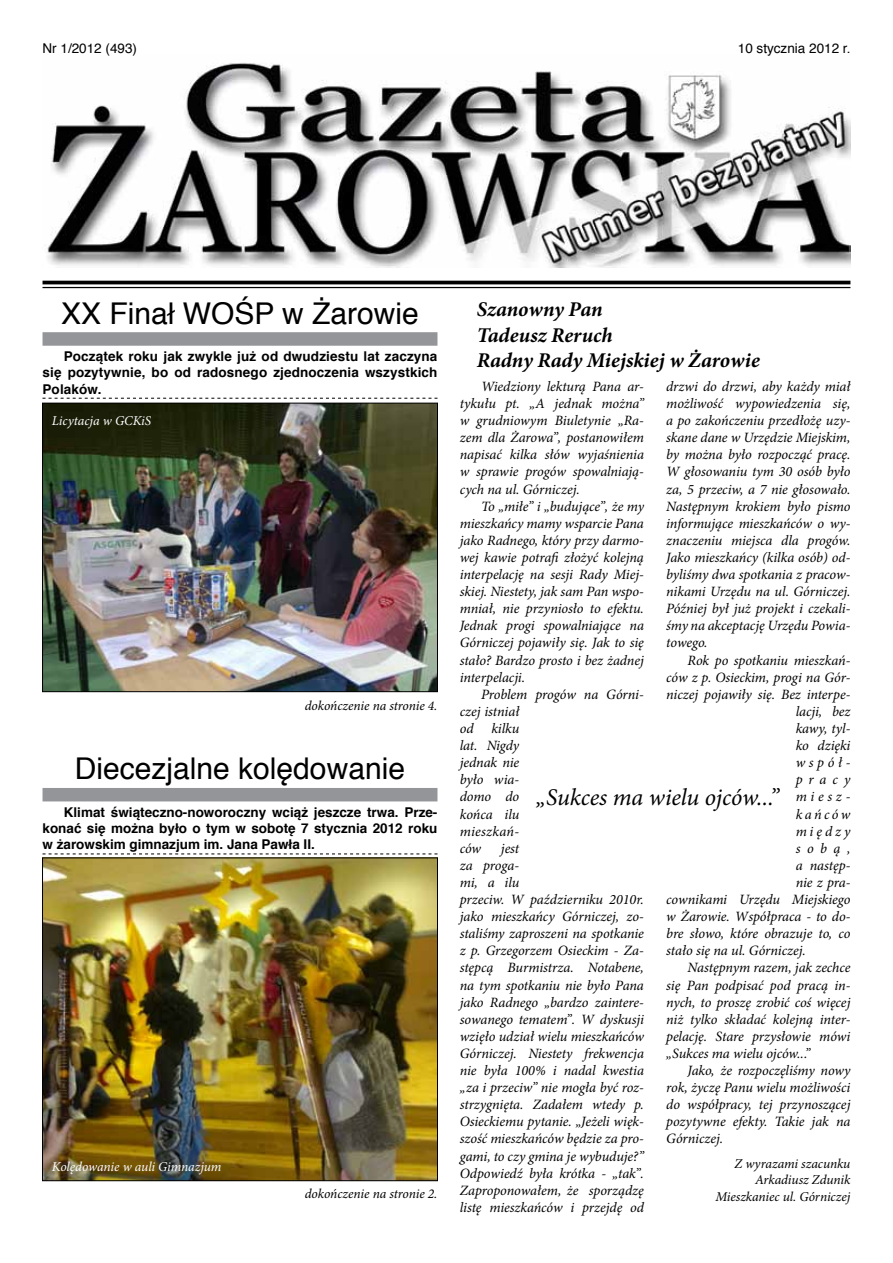
<style>
.page{position:relative;width:893px;height:1263px;background:#fff}
.page>*{position:absolute;margin:0;border:0;box-sizing:border-box;transform-origin:0 0}
.t1{font:30px "Helvetica";color:#000}
.t2{font:italic 24px "Minion Pro";letter-spacing:-.005em;color:#000}
.t3{font:italic 700 21px/25.2px "Minion Pro";letter-spacing:-.005em;color:#000}
.t4{font:italic 14.25px/17.1px "Minion Pro";letter-spacing:-.005em;color:#000;text-align:justify}
.t5{font:700 13.5px/16.2px "Helvetica";letter-spacing:.005em;color:#000;text-align:justify}
.t6{font:italic 13.5px/16.2px "Minion Pro";letter-spacing:-.005em;color:#000;text-align:right}
.t7{font:italic 13.5px "Minion Pro";letter-spacing:-.005em;color:#fff}
.t8{font:13.5px "Helvetica";color:#000}
</style>
<div class="page">
<img style="left:46px;top:63px;width:804px;height:205px">
<hr style="left:43px;top:281px;width:807px;height:3px;background:#000">
<hr style="left:43px;top:287px;width:807px;height:1px;background:#000">
<div style="left:43px;top:788px;width:394px;height:13px;background:#939598"></div>
<svg style="left:43px;top:853px;width:394px;height:1px"></svg>
<img style="left:44px;top:860px;width:392px;height:319px">
<div style="left:42px;top:858px;width:396px;height:323px;border:1px solid #000"></div>
<div style="left:43px;top:332px;width:394px;height:14px;background:#939598"></div>
<svg style="left:43px;top:398px;width:394px;height:1px"></svg>
<img style="left:44px;top:405px;width:392px;height:285px">
<div style="left:42px;top:403px;width:396px;height:289px;border:1px solid #000"></div>
<p class="t8" style="left:43px;top:37px;width:96px">Nr 1/2012 (493)</p>
<p class="t8" style="left:738px;top:37px;width:114px">10 stycznia 2012 r.</p>
<h1 class="t1" style="left:61px;top:290px;width:359px">XX Finał WOŚP w Żarowie</h1>
<p class="t5" style="left:43px;top:348px;width:396px;text-indent:21px">Początek roku jak zwykle już od dwudziestu lat zaczyna się pozytywnie, bo od radosnego zjednoczenia wszystkich Polaków.</p>
<p class="t7" style="left:52px;top:411px;width:101px">Licytacja w GCKiS</p>
<p class="t6" style="left:305px;top:697px;width:134px">dokończenie na stronie 4.</p>
<h1 class="t1" style="left:75px;top:746px;width:332px">Diecezjalne kolędowanie</h1>
<p class="t5" style="left:43px;top:804px;width:396px;text-indent:21px">Klimat świąteczno-noworoczny wciąż jeszcze trwa. Prze&shy;konać się można było o tym w sobotę 7 stycznia 2012 roku w żarowskim gimnazjum im. Jana Pawła II.</p>
<p class="t7" style="left:52px;top:1158px;width:171px">Kolędowanie w auli Gimnazjum</p>
<p class="t6" style="left:305px;top:1185px;width:134px">dokończenie na stronie 2.</p>
<h3 class="t3" style="left:477px;top:297px;width:285px">Szanowny Pan<br>Tadeusz Reruch<br>Radny Rady Miejskiej w Żarowie</h3>
<p class="t4" style="left:460px;top:378px;width:186px;text-indent:21px">Wiedziony lekturą Pana ar&shy;tykułu pt. „A jednak można” w grudniowym Biuletynie „Ra&shy;zem dla Żarowa”, postanowiłem napisać kilka słów wyjaśnienia w sprawie progów spowalniają&shy;cych na ul. Górniczej.</p>
<p class="t4" style="left:460px;top:497px;width:186px;text-indent:21px">To „miłe” i „budujące”, że my mieszkańcy mamy wsparcie Pana jako Radnego, który przy darmo&shy;wej kawie potrafi złożyć kolejną interpelację na sesji Rady Miej&shy;skiej. Niestety, jak sam Pan wspo&shy;mniał, nie przyniosło to efektu.<br>Jednak progi spowalniające na Górniczej pojawiły się. Jak to się stało? Bardzo prosto i bez żadnej interpelacji.</p>
<p class="t4" style="left:460px;top:686px;width:186px;text-align:left;text-indent:21px">Problem progów na Górni&shy;czej istniał<br>od</p>
<p class="t4" style="left:666px;top:378px;width:186px">drzwi do drzwi, aby każdy miał możliwość wypowiedzenia się, a po zakończeniu przedłożę uzy&shy;skane dane w Urzędzie Miejskim, by można było rozpocząć pracę.<br>W głosowaniu tym 30 osób było za, 5 przeciw, a 7 nie głosowało.<br>Następnym krokiem było pismo informujące mieszkańców o wy&shy;znaczeniu miejsca dla progów.<br>Jako mieszkańcy (kilka osób) od&shy;byliśmy dwa spotkania z pracow&shy;nikami Urzędu na ul. Górniczej.<br>Później był już projekt i czekali&shy;śmy na akceptację Urzędu Powia&shy;towego.</p>
<p class="t4" style="left:687px;top:651px;width:164px">Rok po spotkaniu mieszkań-</p>
<p class="t4" style="left:666px;top:668px;width:186px">ców z p. Osieckim, progi na Gór-</p>
<p class="t4" style="left:666px;top:686px;width:186px">niczej pojawiły się. Bez interpe-</p>
<p class="t4" style="left:796px;top:703px;width:56px">lacji, bez</p>
<p class="t4" style="left:796px;top:720px;width:56px">kawy, tyl-</p>
<p class="t4" style="left:796px;top:737px;width:56px">ko dzięki</p>
<p class="t4" style="left:796px;top:754px;width:56px">współ-</p>
<p class="t4" style="left:796px;top:771px;width:56px">pracy</p>
<p class="t4" style="left:796px;top:788px;width:56px">miesz-</p>
<p class="t4" style="left:796px;top:805px;width:56px">kańców</p>
<p class="t4" style="left:796px;top:822px;width:56px">między</p>
<p class="t4" style="left:796px;top:839px;width:56px">sobą,</p>
<p class="t4" style="left:796px;top:857px;width:56px">a następ-</p>
<p class="t4" style="left:796px;top:874px;width:56px">nie z pra-</p>
<p class="t4" style="left:666px;top:891px;width:186px">cownikami Urzędu Miejskiego</p>
<p class="t4" style="left:666px;top:908px;width:186px">w Żarowie. Współpraca - to do-</p>
<p class="t4" style="left:666px;top:925px;width:186px">bre słowo, które obrazuje to, co</p>
<p class="t4" style="left:666px;top:942px;width:141px">stało się na ul. Górniczej.</p>
<p class="t4" style="left:687px;top:959px;width:164px">Następnym razem, jak zechce</p>
<p class="t4" style="left:666px;top:976px;width:186px">się Pan podpisać pod pracą in-</p>
<p class="t4" style="left:666px;top:993px;width:186px">nych, to proszę zrobić coś więcej</p>
<p class="t4" style="left:666px;top:1010px;width:186px">niż tylko składać kolejną inter-</p>
<p class="t4" style="left:666px;top:1028px;width:186px">pelację. Stare przysłowie mówi</p>
<p class="t4" style="left:666px;top:1045px;width:146px">„Sukces ma wielu ojców...”</p>
<p class="t4" style="left:687px;top:1062px;width:164px">Jako, że rozpoczęliśmy nowy</p>
<p class="t4" style="left:666px;top:1079px;width:186px">rok, życzę Panu wielu możliwości</p>
<p class="t4" style="left:666px;top:1096px;width:186px">do współpracy, tej przynoszącej</p>
<p class="t4" style="left:666px;top:1113px;width:186px">pozytywne efekty. Takie jak na</p>
<p class="t4" style="left:666px;top:1130px;width:58px">Górniczej.</p>
<p class="t6" style="left:715px;top:1156px;width:136px">Z wyrazami szacunku<br>Arkadiusz Zdunik<br>Mieszkaniec ul. Górniczej</p>
<p class="t4" style="left:460px;top:720px;width:61px;text-indent:32px">kilku lat. Nigdy jednak nie było wia&shy;domo do końca ilu mieszkań&shy;ców</p>
<h2 class="t2" style="left:536px;top:781px;width:244px">„Sukces ma wielu ojców...”</h2>
<p class="t4" style="left:460px;top:839px;width:186px;text-align:left;text-indent:41px">jest<br>za proga-<br>mi, a ilu<br>przeciw. W październiku 2010r. jako mieszkańcy Górniczej, zo&shy;staliśmy zaproszeni na spotkanie z p. Grzegorzem Osieckim - Za&shy;stępcą Burmistrza. Notabene, na tym spotkaniu nie było Pana jako Radnego „bardzo zaintere&shy;sowanego tematem”. W dyskusji wzięło udział wielu mieszkańców<br>Górniczej. Niestety frekwencja nie była 100% i nadal kwestia „za i przeciw” nie mogła być roz&shy;strzygnięta. Zadałem wtedy p.<br>Osieckiemu pytanie. „Jeżeli więk&shy;szość mieszkańców będzie za pro&shy;gami, to czy gmina je wybuduje?”<br>Odpowiedź była krótka - „tak”.<br>Zaproponowałem, że sporządzę listę mieszkańców i przejdę od</p>
</div>
